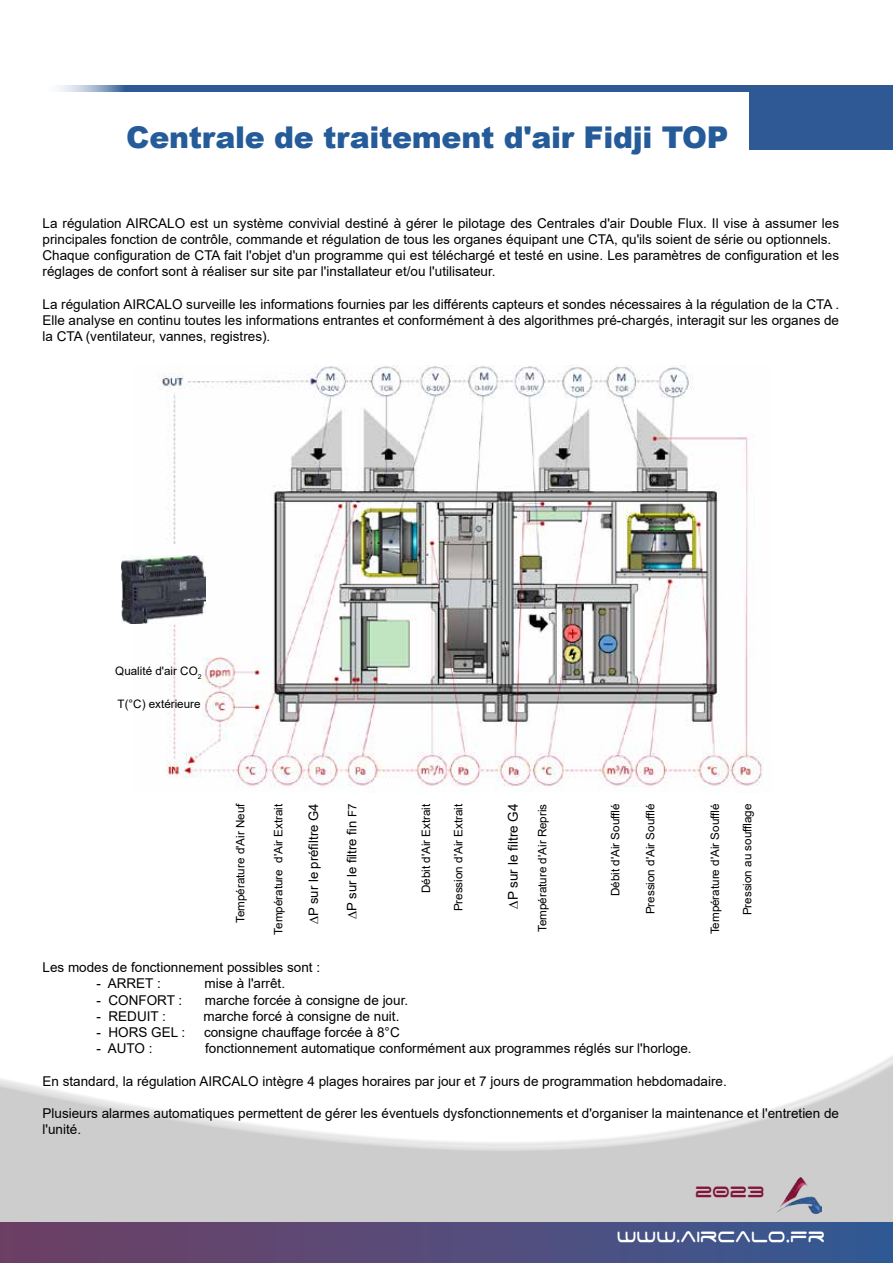
<style>
.page{position:relative;width:893px;height:1263px;background:#fff}
.page>*{position:absolute;margin:0;border:0;box-sizing:border-box;transform-origin:0 0}
.t1{font:900 30px "Arial";letter-spacing:-.01em;color:#245b98}
.t2{font:24.3px "Space Age";color:#fff;scale:.8 1}
.t3{font:24.3px "Space Age";color:#831538;scale:.8 1}
.t4{font:13.5px/16.2px "Arial";color:#000}
.t5{font:13.05px "Arial";color:#000}
.t6{font:11.7px "Arial";color:#000}
.s1{font-size:11.7px}
</style>
<div class="page">
<div style="left:0;top:1033px;width:893px;height:230px;background:#000;opacity:.5"></div>
<div style="left:0;top:1222px;width:893px;height:41px;background:linear-gradient(to right,#713f63,#355994)"></div>
<div style="left:40px;top:85px;width:853px;height:6px;background:#2e5994"></div>
<div style="left:749px;top:86px;width:144px;height:64px;background:#2e5994"></div>
<img style="left:776px;top:1177px;width:45px;height:36px">
<img style="left:132px;top:366px;width:630px;height:422px">
<img style="left:122px;top:555px;width:83px;height:68px">
<h1 class="t1" style="left:126px;top:116px;width:604px">Centrale de traitement d'air Fidji TOP</h1>
<p class="t4" style="left:43px;top:215px;width:798px">La régulation AIRCALO est un système convivial destiné à gérer le pilotage des Centrales d'air Double Flux. Il vise à assumer les principales fonction de contrôle, commande et régulation de tous les organes équipant une CTA, qu'ils soient de série ou optionnels.<br>Chaque configuration de CTA fait l'objet d'un programme qui est téléchargé et testé en usine. Les paramètres de configuration et les réglages de confort sont à réaliser sur site par l'installateur et/ou l'utilisateur.</p>
<p class="t4" style="left:43px;top:296px;width:798px;text-align:justify">La régulation AIRCALO surveille les informations fournies par les différents capteurs et sondes nécessaires à la régulation de la CTA .<br>Elle analyse en continu toutes les informations entrantes et conformément à des algorithmes pré-chargés, interagit sur les organes de la CTA (ventilateur, vannes, registres).</p>
<p class="t6" style="left:115px;top:663px;width:88px">Qualité d'air CO<sub>2</sub></p>
<p class="t6" style="left:118px;top:695px;width:84px">T(°C) extérieure</p>
<p class="t6" style="left:232px;top:923px;width:121px;rotate:-90deg">Température d'Air Neuf</p>
<p class="t6" style="left:270px;top:935px;width:132px;rotate:-90deg">Température d'Air Extrait</p>
<p class="t6" style="left:418px;top:893px;width:91px;rotate:-90deg">Débit d'Air Extrait</p>
<p class="t6" style="left:450px;top:911px;width:109px;rotate:-90deg">Pression d'Air Extrait</p>
<p class="t6" style="left:534px;top:932px;width:130px;rotate:-90deg">Température d'Air Repris</p>
<p class="t6" style="left:707px;top:934px;width:132px;rotate:-90deg">Température d'Air Soufflé</p>
<p class="t5" style="left:305px;top:916px;width:114px;rotate:-90deg">P sur le préfiltre G4</p>
<p class="t6" style="left:739px;top:915px;width:113px;rotate:-90deg">Pression au soufflage</p>
<p class="t6" style="left:607px;top:896px;width:94px;rotate:-90deg">Débit d'Air Soufflé</p>
<p class="t6" style="left:642px;top:914px;width:112px;rotate:-90deg">Pression d'Air Soufflé</p>
<p class="t5" style="left:343px;top:911px;width:109px;rotate:-90deg">P sur le filtre fin <span class="s1">F7</span></p>
<p class="t4" style="left:505px;top:900px;width:98px;rotate:-90deg">P sur le filtre G4</p>
<p class="t4" style="left:43px;top:959px;width:279px">Les modes de fonctionnement possibles sont :</p>
<p class="t4" style="left:97px;top:975px;width:66px">- ARRET :</p>
<p class="t4" style="left:205px;top:975px;width:82px">mise à l'arrêt.</p>
<p class="t4" style="left:97px;top:992px;width:87px">- CONFORT :</p>
<p class="t4" style="left:205px;top:992px;width:205px">marche forcée à consigne de jour.</p>
<p class="t4" style="left:97px;top:1008px;width:71px">- REDUIT :</p>
<p class="t4" style="left:204px;top:1008px;width:197px">marche forcé à consigne de nuit.</p>
<p class="t4" style="left:97px;top:1024px;width:90px">- HORS GEL :</p>
<p class="t4" style="left:204px;top:1024px;width:197px">consigne chauffage forcée à 8°C</p>
<p class="t4" style="left:97px;top:1040px;width:58px">- AUTO :</p>
<p class="t4" style="left:205px;top:1040px;width:488px">fonctionnement automatique conformément aux programmes réglés sur l'horloge.</p>
<p class="t4" style="left:43px;top:1073px;width:686px">En standard, la régulation AIRCALO intègre 4 plages horaires par jour et 7 jours de programmation hebdomadaire.</p>
<p class="t4" style="left:43px;top:1105px;width:798px">Plusieurs alarmes automatiques permettent de gérer les éventuels dysfonctionnements et d'organiser la maintenance et l'entretien de l'unité.</p>
<h2 class="t3" style="left:695px;top:1181px;width:88px">2023</h2>
<h2 class="t2" style="left:617px;top:1226px;width:262px">www.aircalo.fr</h2>
</div>
